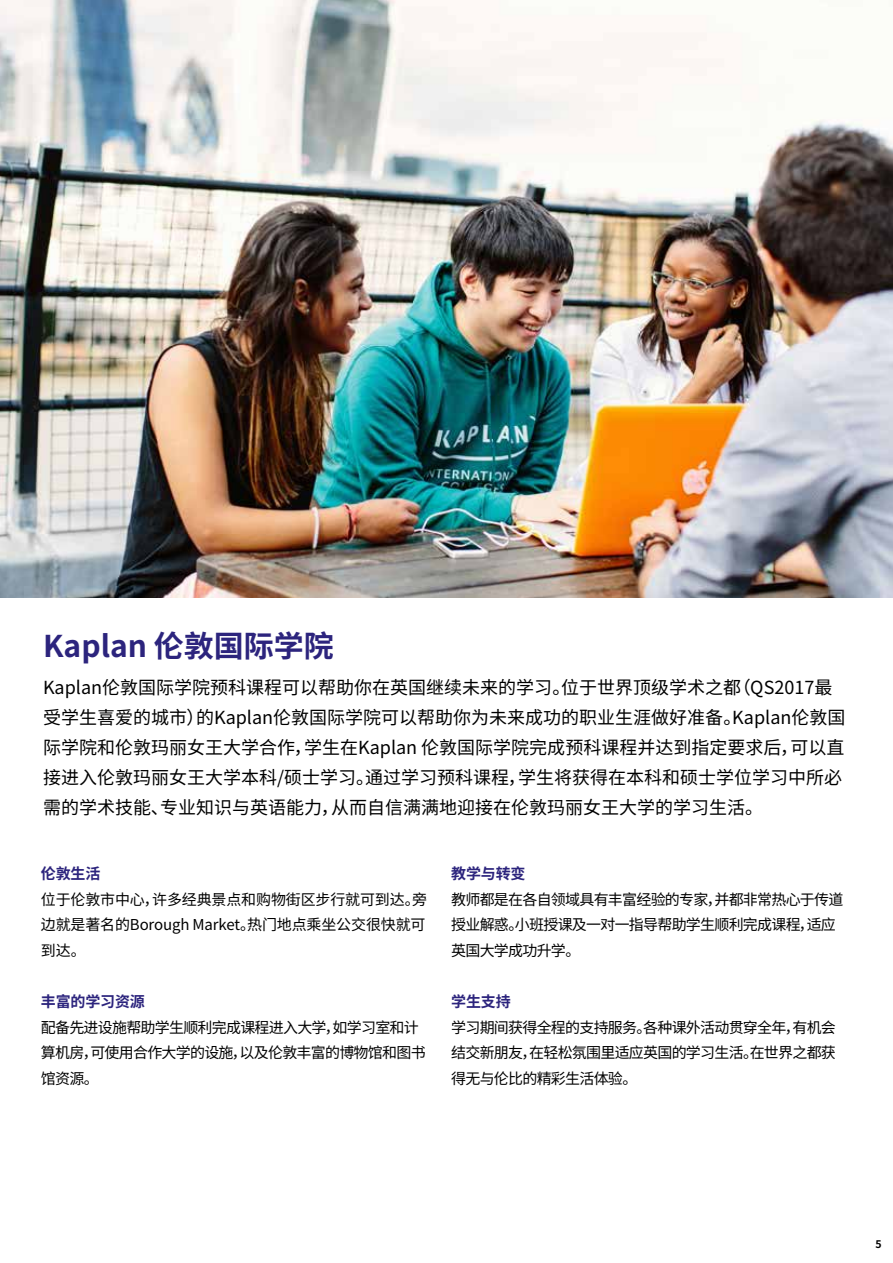
<style>
.page{position:relative;width:893px;height:1263px;background:#fff}
.page>*{position:absolute;margin:0;border:0;box-sizing:border-box;transform-origin:0 0}
.t1{font:700 30px "Noto Sans Hans";color:#2c247d}
.t2{font:18px/30px "Noto Sans Hans";color:#000}
.t3{font:15px/25.5px "Noto Sans Hans";letter-spacing:-.05em;color:#000;text-align:justify}
.t4{font:700 15px "Noto Sans Hans";letter-spacing:-.01em;color:#2c247d}
.t5{font:700 10.5px "Noto Sans Hans";color:#000}
</style>
<div class="page">
<img style="left:0;top:0;width:893px;height:598px">
<h1 class="t1" style="left:43px;top:629px;width:292px">Kaplan 伦敦国际学院</h1>
<p class="t2" style="left:43px;top:673px;width:804px">Kaplan伦敦国际学院预科课程可以帮助你在英国继续未来的学习。位于世界顶级学术之都（QS2017最受学生喜爱的城市）的Kaplan伦敦国际学院可以帮助你为未来成功的职业生涯做好准备。Kaplan伦敦国际学院和伦敦玛丽女王大学合作，学生在Kaplan 伦敦国际学院完成预科课程并达到指定要求后，可以直接进入伦敦玛丽女王大学本科/硕士学习。通过学习预科课程，学生将获得在本科和硕士学位学习中所必需的学术技能、专业知识与英语能力，从而自信满满地迎接在伦敦玛丽女王大学的学习生活。</p>
<p class="t4" style="left:41px;top:865px;width:61px">伦敦生活</p>
<p class="t3" style="left:41px;top:887px;width:388px">位于伦敦市中心，许多经典景点和购物街区步行就可到达。旁边就是著名的Borough Market。热门地点乘坐公交很快就可到达。</p>
<p class="t4" style="left:41px;top:993px;width:106px">丰富的学习资源</p>
<p class="t3" style="left:41px;top:1014px;width:386px;text-align:left">配备先进设施帮助学生顺利完成课程进入大学，如学习室和计算机房，可使用合作大学的设施，以及伦敦丰富的博物馆和图书馆资源。</p>
<p class="t4" style="left:451px;top:865px;width:76px">教学与转变</p>
<p class="t3" style="left:451px;top:887px;width:394px;text-align:left">教师都是在各自领域具有丰富经验的专家，并都非常热心于传道授业解惑。小班授课及一对一指导帮助学生顺利完成课程，适应英国大学成功升学。</p>
<p class="t4" style="left:451px;top:993px;width:61px">学生支持</p>
<p class="t3" style="left:451px;top:1014px;width:386px">学习期间获得全程的支持服务。各种课外活动贯穿全年，有机会结交新朋友，在轻松氛围里适应英国的学习生活。在世界之都获得无与伦比的精彩生活体验。</p>
<p class="t5" style="left:876px;top:1238px;width:8px">5</p>
</div>
